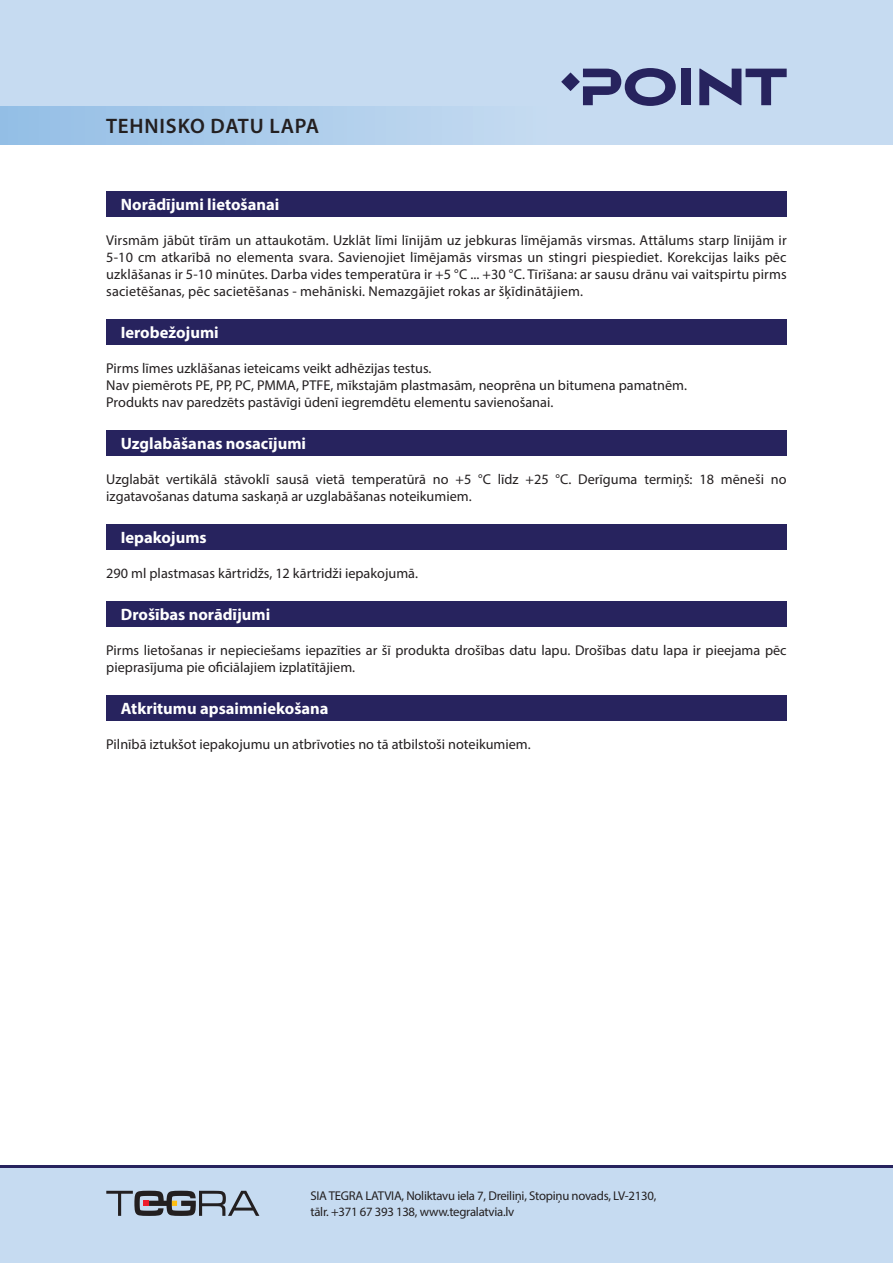
<style>
.page{position:relative;width:893px;height:1263px;background:#fff}
.page>*{position:absolute;margin:0;border:0;box-sizing:border-box;transform-origin:0 0}
.t1{font:600 21px "Myriad Pro";letter-spacing:.04em;color:#231f20}
.t2{font:700 16.5px "Myriad Pro";color:#fff}
.Tekstas_paprastas{font:14.25px/17.1px "Myriad Pro";color:#231f20}
.t3{font:12.75px/15.3px "Myriad Pro";letter-spacing:-.02em;color:#231f20}
</style>
<div class="page">
<div style="left:0;top:0;width:893px;height:145px;background:#c6dbf1"></div>
<div style="left:0;top:106px;width:893px;height:39px;background:linear-gradient(to right,#9bc2e7,#d2e2f4)"></div>
<div style="left:0;top:1165px;width:893px;height:98px;background:#c6dbf1"></div>
<hr style="left:0;top:1165px;width:893px;height:2px;background:#27235e">
<svg style="left:106px;top:1191px;width:153px;height:25px"></svg>
<div style="left:681px;top:69px;width:10px;height:36px;background:#27235e"></div>
<svg style="left:699px;top:69px;width:88px;height:36px"></svg>
<svg style="left:583px;top:68px;width:93px;height:38px"></svg>
<svg style="left:561px;top:73px;width:19px;height:18px"></svg>
<div style="left:106px;top:191px;width:681px;height:26px;background:#27235e"></div>
<div style="left:106px;top:319px;width:681px;height:26px;background:#27235e"></div>
<div style="left:106px;top:430px;width:681px;height:26px;background:#27235e"></div>
<div style="left:106px;top:524px;width:681px;height:26px;background:#27235e"></div>
<div style="left:106px;top:601px;width:681px;height:26px;background:#27235e"></div>
<div style="left:106px;top:695px;width:681px;height:26px;background:#27235e"></div>
<h1 class="t1" style="left:106px;top:112px;width:215px">TEHNISKO DATU LAPA</h1>
<p class="t2" style="left:121px;top:194px;width:160px">Norādījumi lietošanai</p>
<p class="Tekstas_paprastas" style="left:106px;top:231px;width:682px;text-align:justify">Virsmām jābūt tīrām un attaukotām. Uzklāt līmi līnijām uz jebkuras līmējamās virsmas. Attālums starp līnijām ir 5-10 cm atkarībā no elementa svara. Savienojiet līmējamās virsmas un stingri piespiediet. Korekcijas laiks pēc uzklāšanas ir 5-10 minūtes. Darba vides temperatūra ir +5 °C ... +30 °C. Tīrīšana: ar sausu drānu vai vaitspirtu pirms sacietēšanas, pēc sacietēšanas - mehāniski. Nemazgājiet rokas ar šķīdinātājiem.</p>
<p class="t2" style="left:121px;top:322px;width:99px">Ierobežojumi</p>
<p class="Tekstas_paprastas" style="left:106px;top:360px;width:327px">Pirms līmes uzklāšanas ieteicams veikt adhēzijas testus.</p>
<p class="Tekstas_paprastas" style="left:106px;top:377px;width:582px">Nav piemērots PE, PP, PC, PMMA, PTFE, mīkstajām plastmasām, neoprēna un bitumena pamatnēm.</p>
<p class="Tekstas_paprastas" style="left:106px;top:394px;width:448px">Produkts nav paredzēts pastāvīgi ūdenī iegremdētu elementu savienošanai.</p>
<p class="t2" style="left:121px;top:433px;width:187px">Uzglabāšanas nosacījumi</p>
<p class="Tekstas_paprastas" style="left:106px;top:471px;width:682px">Uzglabāt vertikālā stāvoklī sausā vietā temperatūrā no +5 °C līdz +25 °C. Derīguma termiņš: 18 mēneši no izgatavošanas datuma saskaņā ar uzglabāšanas noteikumiem.</p>
<p class="t2" style="left:121px;top:527px;width:87px">Iepakojums</p>
<p class="Tekstas_paprastas" style="left:106px;top:565px;width:313px">290 ml plastmasas kārtridžs, 12 kārtridži iepakojumā.</p>
<p class="t2" style="left:121px;top:604px;width:151px">Drošības norādījumi</p>
<p class="Tekstas_paprastas" style="left:106px;top:641px;width:682px">Pirms lietošanas ir nepieciešams iepazīties ar šī produkta drošības datu lapu. Drošības datu lapa ir pieejama pēc pieprasījuma pie oficiālajiem izplatītājiem.</p>
<p class="t2" style="left:121px;top:698px;width:209px">Atkritumu apsaimniekošana</p>
<p class="Tekstas_paprastas" style="left:106px;top:735px;width:426px">Pilnībā iztukšot iepakojumu un atbrīvoties no tā atbilstoši noteikumiem.</p>
<p class="t3" style="left:310px;top:1188px;width:347px">SIA TEGRA LATVIA, Noliktavu iela 7, Dreiliņi, Stopiņu novads, LV-2130, tālr. +371 67 393 138, www.tegralatvia.lv</p>
</div>
